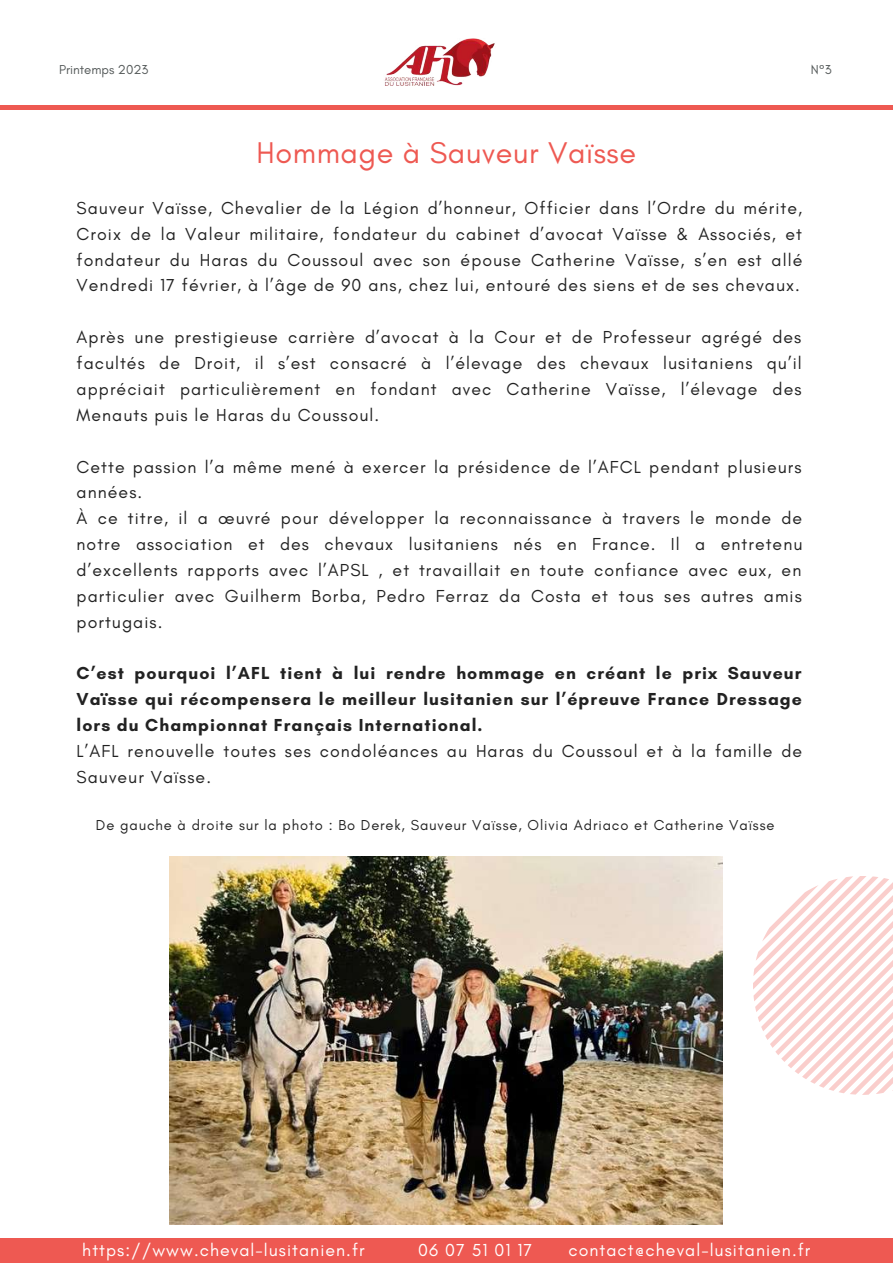
<style>
.page{position:relative;width:893px;height:1264px;background:#fff}
.page>*{position:absolute;margin:0;border:0;box-sizing:border-box;transform-origin:0 0}
.t1{font:30.45px "Glacial Indifference";letter-spacing:.02em;color:#ee5952}
.t2{font:17.7px/25.8px "Glacial Indifference";letter-spacing:.06em;color:#222;text-align:justify}
.t3{font:700 17.7px/25.8px "Glacial Indifference";letter-spacing:.06em;color:#222;text-align:justify}
.t4{font:17.7px "Glacial Indifference";letter-spacing:.06em;color:#fff}
.t5{font:14.7px "Glacial Indifference";letter-spacing:.06em;color:#222}
.t6{font:13.2px "Glacial Indifference";color:#565b5b}
</style>
<div class="page">
<div style="left:0;top:1237px;width:892px;height:25px;background:#ee5952"></div>
<hr style="left:0;top:105px;width:892px;height:4px;background:#ee5952">
<svg style="left:753px;top:876px;width:139px;height:218px"></svg>
<img style="left:384px;top:38px;width:111px;height:47px">
<img style="left:169px;top:856px;width:553px;height:368px">
<p class="t6" style="left:59px;top:61px;width:91px">Printemps 2023</p>
<p class="t6" style="left:810px;top:61px;width:22px">N°3</p>
<h1 class="t1" style="left:256px;top:134px;width:381px">Hommage à Sauveur Vaïsse</h1>
<p class="t2" style="left:77px;top:195px;width:727px">Sauveur Vaïsse, Chevalier de la Légion d’honneur, Officier dans l’Ordre du mérite, Croix de la Valeur militaire, fondateur du cabinet d’avocat Vaïsse &amp; Associés, et fondateur du Haras du Coussoul avec son épouse Catherine Vaïsse, s’en est allé Vendredi 17 février, à l’âge de 90 ans, chez lui, entouré des siens et de ses chevaux.</p>
<p class="t2" style="left:77px;top:324px;width:726px">Après une prestigieuse carrière d’avocat à la Cour et de Professeur agrégé des facultés de Droit, il s’est consacré à l’élevage des chevaux lusitaniens qu’il appréciait particulièrement en fondant avec Catherine Vaïsse, l’élevage des Menauts puis le Haras du Coussoul.</p>
<p class="t2" style="left:77px;top:453px;width:727px;text-align:left">Cette passion l’a même mené à exercer la présidence de l’AFCL pendant plusieurs années.<br>À ce titre, il a œuvré pour développer la reconnaissance à travers le monde de notre association et des chevaux lusitaniens nés en France. Il a entretenu d’excellents rapports avec l’APSL , et travaillait en toute confiance avec eux, en particulier avec Guilherm Borba, Pedro Ferraz da Costa et tous ses autres amis portugais.</p>
<p class="t3" style="left:77px;top:660px;width:726px">C’est pourquoi l’AFL tient à lui rendre hommage en créant le prix Sauveur Vaïsse qui récompensera le meilleur lusitanien sur l’épreuve France Dressage lors du Championnat Français International.</p>
<p class="t2" style="left:77px;top:738px;width:727px">L’AFL renouvelle toutes ses condoléances au Haras du Coussoul et à la famille de<br>Sauveur Vaïsse.</p>
<p class="t5" style="left:96px;top:816px;width:680px">De gauche à droite sur la photo : Bo Derek, Sauveur Vaïsse, Olivia Adriaco et Catherine Vaïsse</p>
<p class="t4" style="left:82px;top:1239px;width:284px">https://www.cheval-lusitanien.fr</p>
<p class="t4" style="left:418px;top:1239px;width:116px">06 07 51 01 17</p>
<p class="t4" style="left:568px;top:1239px;width:243px">contact@cheval-lusitanien.fr</p>
</div>
